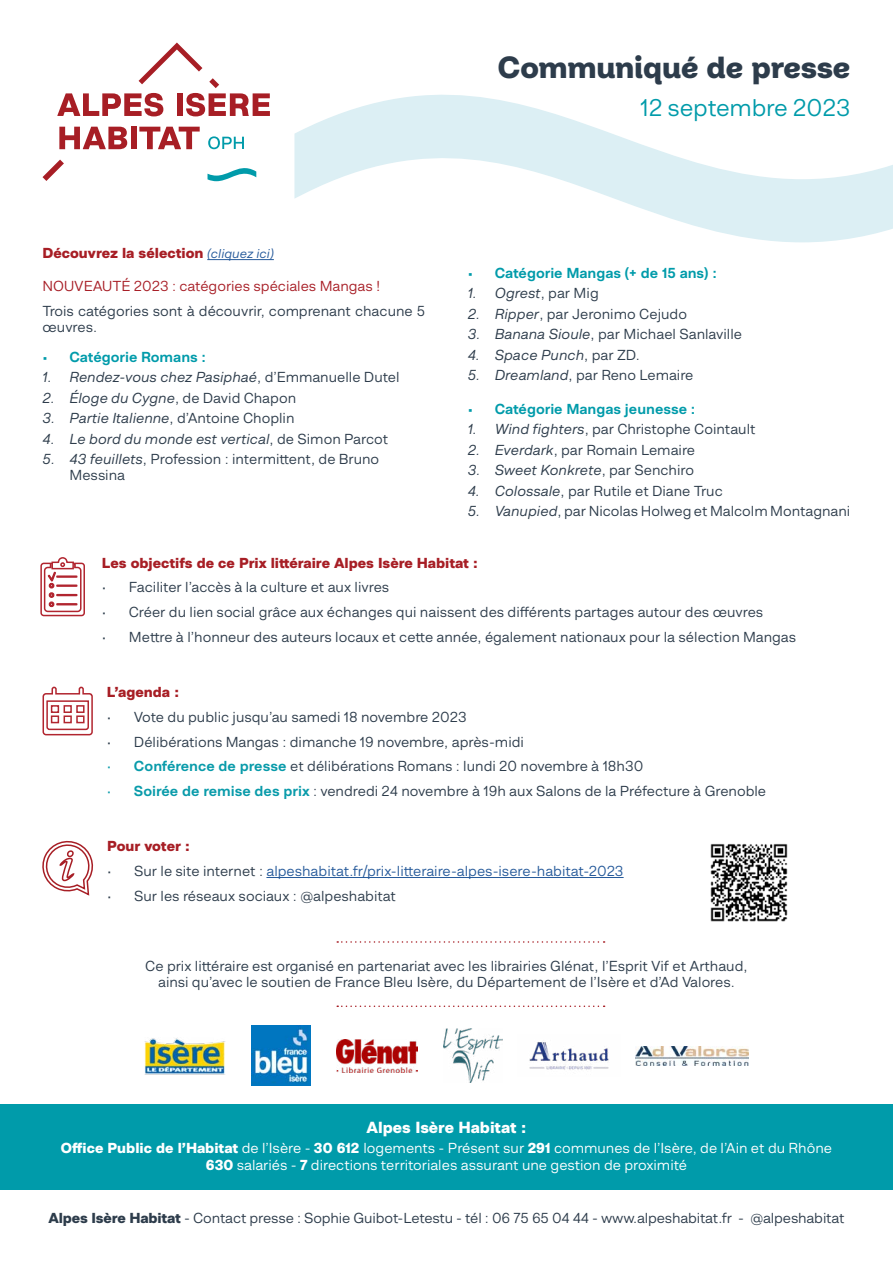
<style>
.page{position:relative;width:893px;height:1263px;background:#fff}
.page>*{position:absolute;margin:0;border:0;box-sizing:border-box;transform-origin:0 0}
.t1{font:800 28.5px "Montreux J";letter-spacing:-.01em;color:#2d3c4b}
.t2{font:22.5px "Montreux C";letter-spacing:-.01em;color:#009baa}
.t3{font:800 15px "Montreux C";letter-spacing:-.01em;color:#fff}
.t4{font:13.5px/16.2px "Montreux C";color:#2d3c4b}
.t5{font:italic 13.5px "Montreux C";color:#2d3c4b}
.t6{font:13.5px/16.2px "Montreux C";color:#fff;text-align:center}
.t7{font:800 13.5px "Montreux C";color:#a71e25}
.t8{font:13.5px "Montreux C";color:#275b9b}
.t9{font:700 13.5px "Montreux C";letter-spacing:-.005em;color:#009baa}
.t10{font:13.5px "Montreux C";color:#a81f27}
.s1{font-weight:400;font-style:italic;font-size:12px;color:#275b9b}
.s2{font-style:normal}
.s3{font-style:italic}
.s4{color:#099baa}
.s5{font-weight:700;color:#099baa}
.s6{color:#2d3c4b}
.s7{font-weight:800}
</style>
<div class="page">
<svg style="left:294px;top:94px;width:599px;height:148px"></svg>
<svg style="left:59px;top:127px;width:68px;height:22px"></svg>
<div style="left:131px;top:127px;width:6px;height:22px;background:#a71e25"></div>
<svg style="left:139px;top:127px;width:61px;height:22px"></svg>
<svg style="left:43px;top:160px;width:21px;height:21px"></svg>
<svg style="left:57px;top:43px;width:213px;height:73px"></svg>
<svg style="left:208px;top:168px;width:48px;height:13px"></svg>
<svg style="left:208px;top:136px;width:36px;height:13px"></svg>
<hr style="left:266px;top:877px;width:358px;height:1px;background:#275b9b">
<svg style="left:42px;top:840px;width:52px;height:56px"></svg>
<div style="left:0;top:1104px;width:893px;height:85px;background:#009baa"></div>
<svg style="left:337px;top:941px;width:268px;height:2px"></svg>
<svg style="left:337px;top:1005px;width:268px;height:2px"></svg>
<svg style="left:40px;top:557px;width:45px;height:60px"></svg>
<svg style="left:42px;top:686px;width:51px;height:50px"></svg>
<hr style="left:207px;top:259px;width:67px;height:1px;background:#275b9b">
<img style="left:710px;top:843px;width:78px;height:79px">
<img style="left:529px;top:1042px;width:80px;height:28px">
<img style="left:144px;top:1038px;width:81px;height:36px">
<img style="left:443px;top:1028px;width:60px;height:55px">
<img style="left:251px;top:1026px;width:60px;height:59px">
<img style="left:336px;top:1039px;width:82px;height:33px">
<img style="left:635px;top:1046px;width:114px;height:19px">
<h1 class="t1" style="left:498px;top:48px;width:354px">Communiqué de presse</h1>
<h2 class="t2" style="left:640px;top:94px;width:212px">12 septembre 2023</h2>
<p class="t7" style="left:43px;top:244px;width:233px">Découvrez la sélection <span class="s1">(cliquez ici)</span></p>
<p class="t10" style="left:43px;top:277px;width:339px">NOUVEAUTÉ 2023 : catégories spéciales Mangas !</p>
<p class="t4" style="left:43px;top:303px;width:384px">Trois catégories sont à découvrir, comprenant chacune 5 œuvres.</p>
<p class="t9" style="left:43px;top:348px;width:165px">• Catégorie Romans :</p>
<p class="t5" style="left:43px;top:369px;width:359px">1. Rendez-vous chez Pasiphaé<span class="s2">, d’Emmanuelle Dutel</span></p>
<p class="t5" style="left:43px;top:389px;width:255px">2. Éloge du Cygne<span class="s2">, de David Chapon</span></p>
<p class="t5" style="left:43px;top:410px;width:254px">3. Partie Italienne<span class="s2">, d’Antoine Choplin</span></p>
<p class="t5" style="left:43px;top:430px;width:347px">4. Le bord du monde est vertical<span class="s2">, de Simon Parcot</span></p>
<p class="t4" style="left:70px;top:451px;width:311px;text-indent:-27px"><span class="s3">5. 43 feuillets</span>, Profession : intermittent, de Bruno<br>Messina</p>
<p class="t9" style="left:468px;top:264px;width:251px">• Catégorie Mangas (+ de 15 ans) :</p>
<p class="t5" style="left:468px;top:285px;width:133px">1. Ogrest<span class="s2">, par Mig</span></p>
<p class="t4" style="left:468px;top:306px;width:221px"><span class="s3">2. Ripper</span>, par Jeronimo Cejudo</p>
<p class="t4" style="left:468px;top:326px;width:276px"><span class="s3">3. Banana Sioule</span>, par Michael Sanlaville</p>
<p class="t5" style="left:468px;top:346px;width:174px">4. Space Punch<span class="s2">, par ZD.</span></p>
<p class="t4" style="left:468px;top:367px;width:227px"><span class="s3">5. Dreamland</span>, par Reno Lemaire</p>
<p class="t9" style="left:468px;top:400px;width:229px">• Catégorie Mangas jeunesse :</p>
<p class="t4" style="left:468px;top:421px;width:289px"><span class="s3">1. Wind fighters</span>, par Christophe Cointault</p>
<p class="t4" style="left:468px;top:442px;width:229px"><span class="s3">2. Everdark</span>, par Romain Lemaire</p>
<p class="t5" style="left:468px;top:462px;width:228px">3. Sweet Konkrete<span class="s2">, par Senchiro</span></p>
<p class="t4" style="left:468px;top:482px;width:257px"><span class="s3">4. Colossale</span>, par Rutile et Diane Truc</p>
<p class="t4" style="left:468px;top:503px;width:384px"><span class="s3">5. Vanupied</span>, par Nicolas Holweg et Malcolm Montagnani</p>
<p class="t7" style="left:102px;top:554px;width:378px">Les objectifs de ce Prix littéraire Alpes Isère Habitat :</p>
<p class="t4" style="left:102px;top:579px;width:289px">• Faciliter l’accès à la culture et aux livres</p>
<p class="t4" style="left:102px;top:604px;width:663px">• Créer du lien social grâce aux échanges qui naissent des différents partages autour des œuvres</p>
<p class="t4" style="left:102px;top:629px;width:696px">• Mettre à l’honneur des auteurs locaux et cette année, également nationaux pour la sélection Mangas</p>
<p class="t7" style="left:107px;top:683px;width:74px">L’agenda :</p>
<p class="t4" style="left:107px;top:709px;width:361px">• Vote du public jusqu’au samedi 18 novembre 2023</p>
<p class="t4" style="left:107px;top:733px;width:419px">• Délibérations Mangas : dimanche 19 novembre, après-midi</p>
<p class="t4" style="left:107px;top:758px;width:538px"><span class="s4">•</span> <span class="s5">Conférence de presse</span> et délibérations Romans : lundi 20 novembre à 18h30</p>
<p class="t4" style="left:107px;top:783px;width:661px"><span class="s4">•</span> <span class="s5">Soirée de remise des prix</span> : vendredi 24 novembre à 19h aux Salons de la Préfecture à Grenoble</p>
<p class="t7" style="left:107px;top:837px;width:84px">Pour voter :</p>
<p class="t8" style="left:107px;top:863px;width:518px"><span class="s6">• Sur le site internet :</span> alpeshabitat.fr/prix-litteraire-alpes-isere-habitat-2023</p>
<p class="t4" style="left:107px;top:888px;width:290px">• Sur les réseaux sociaux : @alpeshabitat</p>
<p class="t4" style="left:145px;top:958px;width:604px;text-align:center">Ce prix littéraire est organisé en partenariat avec les librairies Glénat, l’Esprit Vif et Arthaud, ainsi qu’avec le soutien de France Bleu Isère, du Département de l’Isère et d’Ad Valores.</p>
<p class="t3" style="left:367px;top:1117px;width:161px">Alpes Isère Habitat :</p>
<p class="t6" style="left:61px;top:1140px;width:772px"><span class="s7">Office Public de l’Habitat</span> de l’Isère - <span class="s7">30 612</span> logements - Présent sur <span class="s7">291</span> communes de l’Isère, de l’Ain et du Rhône<br><span class="s7">630</span> salariés - <span class="s7">7</span> directions territoriales assurant une gestion de proximité</p>
<p class="t4" style="left:48px;top:1209px;width:797px"><span class="s7">Alpes Isère Habitat</span> - Contact presse : Sophie Guibot-Letestu - tél : 06 75 65 04 44 - www.alpeshabitat.fr - @alpeshabitat</p>
</div>
